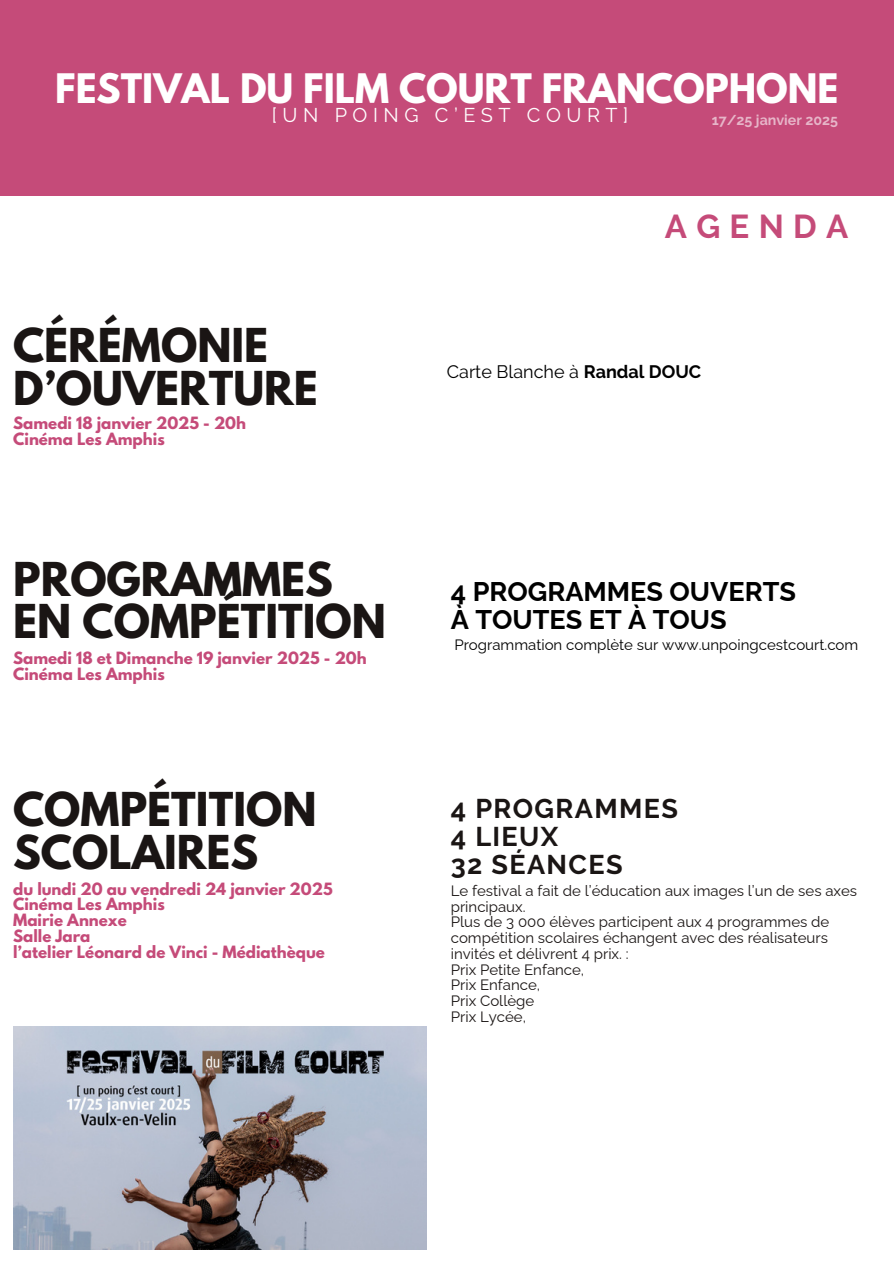
<style>
.page{position:relative;width:894px;height:1264px;background:#fff}
.page>*{position:absolute;margin:0;border:0;box-sizing:border-box;transform-origin:0 0}
.t1{font:700 41.4px/42.8px "League Spartan";color:#1a1514}
.t2{font:700 36px "League Spartan";color:#fff}
.t3{font:700 33px "Raleway";letter-spacing:.28em;color:#c54b79}
.t4{font:700 27px/28.2px "Raleway";color:#000}
.t5{font:700 27px/28.2px "Raleway";letter-spacing:.05em;color:#1a1514}
.t6{font:19.8px "Raleway";letter-spacing:.28em;color:#fff}
.t7{font:18px "Raleway";color:#000}
.t8{font:15px/15.8px "Raleway";color:#1a1514}
.t9{font:700 15px/15.8px "League Spartan";color:#c54b79}
.t10{font:15px "Raleway";color:#000}
.t11{font:700 14.25px "Raleway";color:#fdfdfe}
.s1{font-weight:700}
</style>
<div class="page">
<div style="left:0;top:0;width:893px;height:195px;background:#c54b79"></div>
<img style="left:13px;top:1026px;width:413px;height:223px">
<p class="t2" style="left:55px;top:71px;width:784px">FESTIVAL DU FILM COURT FRANCOPHONE</p>
<h2 class="t6" style="left:272px;top:103px;width:358px">[UN POING C’EST COURT]</h2>
<p class="t11" style="left:711px;top:111px;width:128px">17/25 janvier 2025</p>
<h6 class="t1" style="left:13px;top:329px;width:306px">CÉRÉMONIE<br>D’OUVERTURE</h6>
<h1 class="t9" style="left:13px;top:417px;width:234px">Samedi 18 janvier 2025 - 20h<br>Cinéma Les Amphis</h1>
<h4 class="t1" style="left:13px;top:563px;width:374px">PROGRAMMES<br>EN COMPÉTITION</h4>
<p class="t9" style="left:13px;top:652px;width:355px">Samedi 18 et Dimanche 19 janvier 2025 - 20h<br>Cinéma Les Amphis</p>
<h2 class="t1" style="left:13px;top:793px;width:305px">COMPÉTITION<br>SCOLAIRES</h2>
<p class="t9" style="left:13px;top:882px;width:321px">du lundi 20 au vendredi 24 janvier 2025<br>Cinéma Les Amphis<br>Mairie Annexe<br>Salle Jara<br>l’atelier Léonard de Vinci - Médiathèque</p>
<h6 class="t3" style="left:664px;top:207px;width:185px">AGENDA</h6>
<h5 class="t7" style="left:446px;top:361px;width:256px">Carte Blanche à <span class="s1">Randal DOUC</span></h5>
<h6 class="t4" style="left:450px;top:577px;width:346px">4 PROGRAMMES OUVERTS<br>À TOUTES ET À TOUS</h6>
<h3 class="t10" style="left:454px;top:635px;width:405px">Programmation complète sur www.unpoingcestcourt.com</h3>
<h1 class="t5" style="left:450px;top:794px;width:228px">4 PROGRAMMES<br>4 LIEUX<br>32 SÉANCES</h1>
<h1 class="t8" style="left:450px;top:882px;width:408px">Le festival a fait de l’éducation aux images l’un de ses axes principaux.</h1>
<h6 class="t8" style="left:450px;top:914px;width:380px;text-align:justify">Plus de 3 000 élèves participent aux 4 programmes de compétition scolaires échangent avec des réalisateurs invités et délivrent 4 prix. :</h6>
<p class="t8" style="left:450px;top:961px;width:135px">Prix Petite Enfance,</p>
<h3 class="t8" style="left:450px;top:977px;width:91px">Prix Enfance,</h3>
<p class="t8" style="left:450px;top:992px;width:85px">Prix Collège</p>
<p class="t8" style="left:450px;top:1008px;width:77px">Prix Lycée,</p>
</div>
